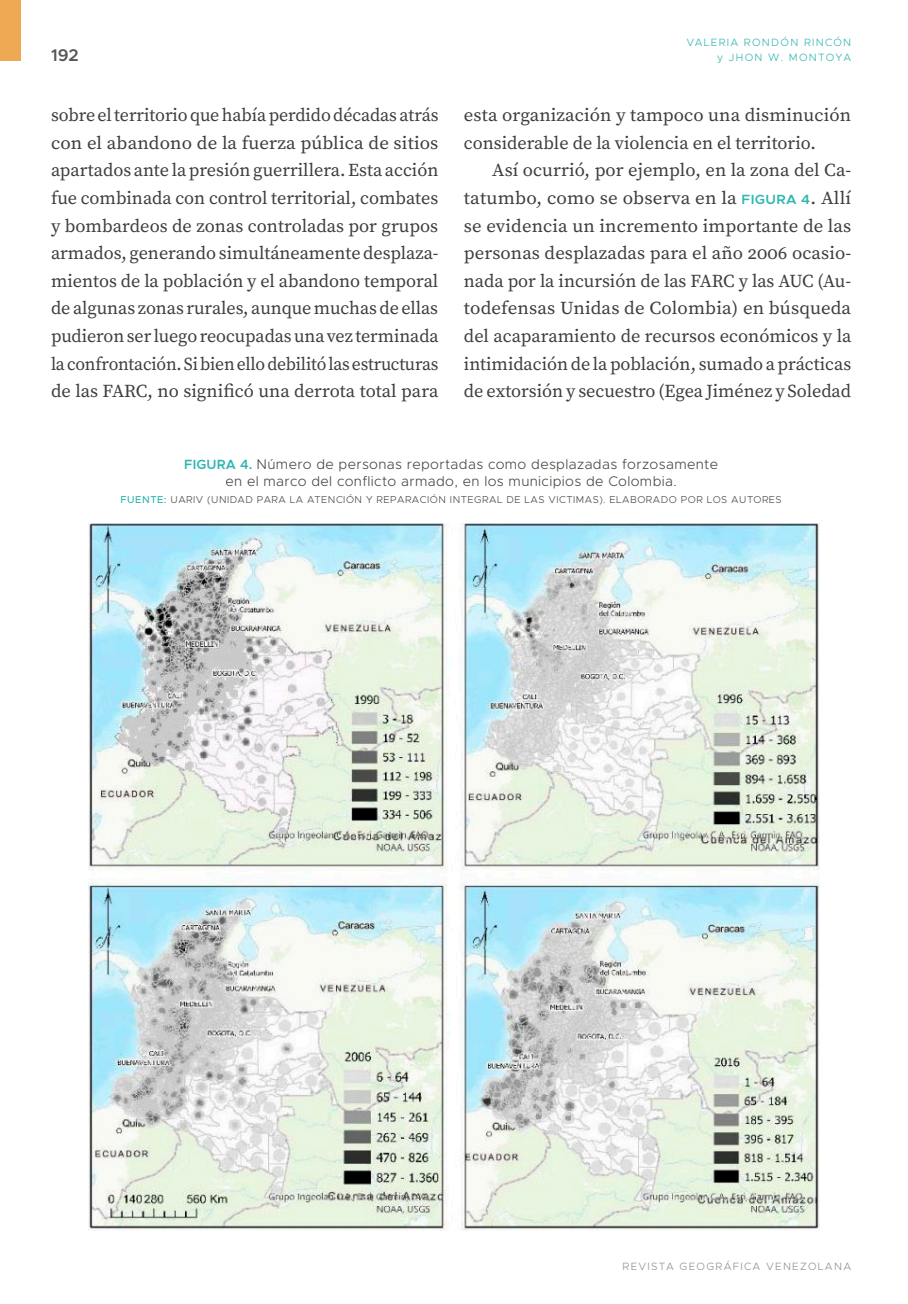
<style>
.page{position:relative;width:908px;height:1304px;background:#fff}
.page>*{position:absolute;margin:0;border:0;box-sizing:border-box;transform-origin:0 0}
.t1{font:18.2px/27.6px "Source Serif Pro";color:#3e3e3f;text-align:justify}
.t2{font:600 17px "Metropolis";color:#57585a}
.t3{font:300 14px/17px "Metropolis";letter-spacing:.025em;color:#474841;text-align:center}
.t4{font:300 10.6px "Metropolis";letter-spacing:.12em;color:#2fb6b0}
.t5{font:300 10.6px "Metropolis";letter-spacing:.12em;color:#929086}
.t6{font:300 10px "Metropolis";letter-spacing:.05em;color:#474841}
.s1{font-family:"Metropolis";font-weight:600;font-size:13.4px;color:#2fb6b0}
.s2{font-weight:600;font-size:13.4px;color:#2fb6b0}
.s3{font-weight:500;color:#2fb6b0}
</style>
<div class="page">
<div style="left:0;top:0;width:21px;height:61px;background:#efa954"></div>
<img style="left:88px;top:523px;width:731px;height:708px">
<p class="t4" style="left:686px;top:36px;width:166px">VALERIA RONDÓN RINCÓN</p>
<p class="t2" style="left:51px;top:44px;width:29px">192</p>
<p class="t4" style="left:716px;top:50px;width:135px">y JHON W. MONTOYA</p>
<p class="t1" style="left:51px;top:101px;width:389px">sobre el territorio que había perdido décadas atrás con el abandono de la fuerza pública de sitios apartados ante la presión guerrillera. Esta acción fue combinada con control territorial, combates y bombardeos de zonas controladas por grupos armados, generando simultáneamente desplaza&shy;mientos de la población y el abandono temporal de algunas zonas rurales, aunque muchas de ellas pudieron ser luego reocupadas una vez terminada la confrontación. Si bien ello debilitó las estructuras de las FARC, no significó una derrota total para</p>
<p class="t1" style="left:463px;top:101px;width:388px">esta organización y tampoco una disminución considerable de la violencia en el territorio.</p>
<p class="t1" style="left:463px;top:156px;width:389px;text-indent:28px">Así ocurrió, por ejemplo, en la zona del Ca&shy;tatumbo, como se observa en la <span class="s1">FIGURA 4</span>. Allí se evidencia un incremento importante de las personas desplazadas para el año 2006 ocasio&shy;nada por la incursión de las FARC y las AUC (Au&shy;todefensas Unidas de Colombia) en búsqueda del acaparamiento de recursos económicos y la intimidación de la población, sumado a prácticas de extorsión y secuestro (Egea Jiménez y Soledad</p>
<p class="t3" style="left:184px;top:456px;width:535px"><span class="s2">FIGURA 4.</span> Número de personas reportadas como desplazadas forzosamente en el marco del conflicto armado, en los municipios de Colombia.</p>
<p class="t6" style="left:120px;top:494px;width:662px"><span class="s3">FUENTE:</span> UARIV (UNIDAD PARA LA ATENCIÓN Y REPARACIÓN INTEGRAL DE LAS VICTIMAS). ELABORADO POR LOS AUTORES</p>
<p class="t5" style="left:622px;top:1260px;width:230px">REVISTA GEOGRÁFICA VENEZOLANA</p>
</div>
